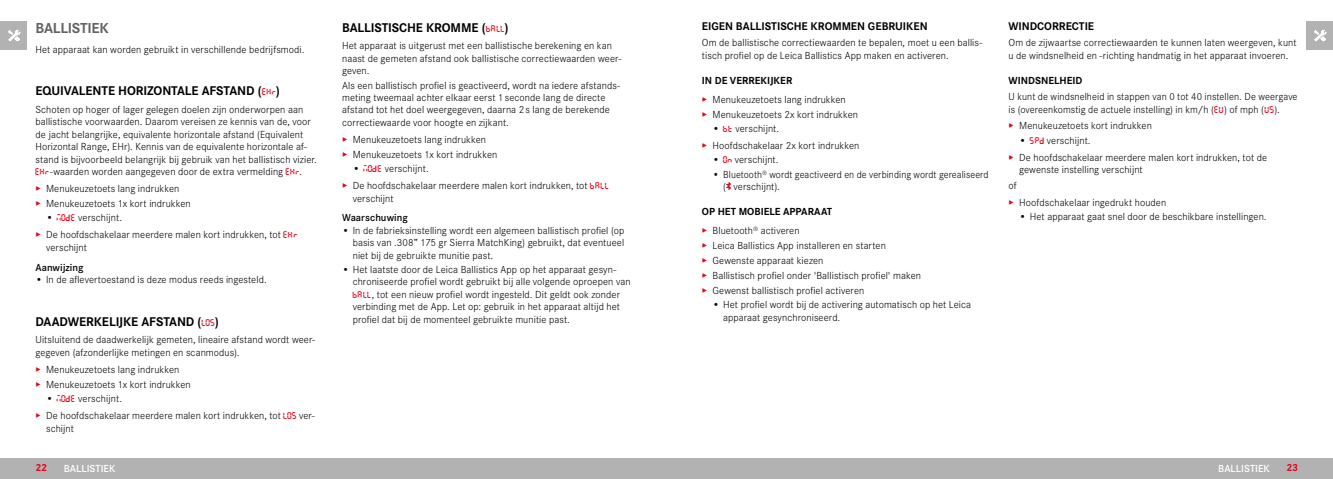
<style>
.page{position:relative;width:1333px;height:479px;background:#fff}
.page>*{position:absolute;margin:0;border:0;box-sizing:border-box;transform-origin:0 0}
.Heading____Chapter{font:700 15px "Corporate S";letter-spacing:-.015em;color:#646363}
.Heading____Heading_01{font:700 13.12px "Corporate S";letter-spacing:-.01em;color:#000}
.Heading____Heading_02{font:700 11.5px "Corporate S";color:#000}
.Text____Body_Text{font:300 10.62px/12.4px "Corporate S";letter-spacing:.005em;color:#000}
.Text____Body_Text-2{font:300 10.62px/12.4px "Corporate S";letter-spacing:.005em;color:#000;scale:.96 1}
.Heading____Heading_03_blind{font:700 10.62px "Corporate S";color:#000}
.Heading____Note_Heading{font:600 10.62px "Corporate S";color:#000}
.t1{font:600 10.62px "Corporate S";letter-spacing:.005em;color:#fff}
.t2{font:700 10.62px "Corporate S";color:#e3051b}
.Text____oder{font:300 10.62px "Corporate S";color:#000}
.s1{font-family:"Digital Dismay";font-weight:400;font-size:10px;color:#e3051b}
.s2{color:#e3051b}
</style>
<div class="page">
<div style="left:0;top:21px;width:27px;height:29px;background:#b3b2b2"></div>
<img style="left:8px;top:30px;width:13px;height:11px">
<div style="left:1306px;top:21px;width:26px;height:29px;background:#b3b2b2"></div>
<img style="left:1314px;top:30px;width:12px;height:11px">
<div style="left:666px;top:457px;width:666px;height:21px;background:#b3b2b2"></div>
<div style="left:0;top:457px;width:666px;height:21px;background:#b3b2b2"></div>
<svg style="left:726px;top:182px;width:5px;height:8px"></svg>
<p class="Heading____Chapter" style="left:35px;top:16px;width:75px">BALLISTIEK</p>
<p class="Text____Body_Text" style="left:35px;top:42px;width:270px">Het apparaat kan worden gebruikt in verschillende bedrijfsmodi.</p>
<p class="Heading____Heading_01" style="left:35px;top:80px;width:246px">EQUIVALENTE HORIZONTALE AFSTAND (<span class="s1">EHR</span>)</p>
<p class="Text____Body_Text" style="left:35px;top:102px;width:283px">Schoten op hoger of lager gelegen doelen zijn onderworpen aan ballistische voorwaarden. Daarom vereisen ze kennis van de, voor de jacht belangrijke, equivalente horizontale afstand (Equivalent Horizontal Range, EHr). Kennis van de equivalente horizontale af&shy;stand is bijvoorbeeld belangrijk bij gebruik van het ballistisch vizier.<br><span class="s1">EHR</span>-waarden worden aangegeven door de extra vermelding <span class="s1">EHR</span>.</p>
<p class="Text____Body_Text" style="left:35px;top:181px;width:145px"><span class="s2">▸</span> Menukeuzetoets lang indrukken</p>
<p class="Text____Body_Text" style="left:35px;top:197px;width:157px"><span class="s2">▸</span> Menukeuzetoets 1x kort indrukken</p>
<p class="Text____Body_Text" style="left:46px;top:211px;width:77px">• <span class="s1">MODE</span> verschijnt.</p>
<p class="Text____Body_Text" style="left:46px;top:228px;width:253px;text-indent:-11px"><span class="s2">▸</span> De hoofdschakelaar meerdere malen kort indrukken, tot <span class="s1">EHR </span>verschijnt</p>
<p class="Heading____Note_Heading" style="left:35px;top:259px;width:49px">Aanwijzing</p>
<p class="Text____Body_Text" style="left:35px;top:272px;width:233px">• In de aflevertoestand is deze modus reeds ingesteld.</p>
<p class="Heading____Heading_01" style="left:35px;top:310px;width:185px">DAADWERKELIJKE AFSTAND (<span class="s1">LOS</span>)</p>
<p class="Text____Body_Text" style="left:35px;top:333px;width:281px">Uitsluitend de daadwerkelijk gemeten, lineaire afstand wordt weer&shy;gegeven (afzonderlijke metingen en scanmodus).</p>
<p class="Text____Body_Text" style="left:35px;top:362px;width:145px"><span class="s2">▸</span> Menukeuzetoets lang indrukken</p>
<p class="Text____Body_Text" style="left:35px;top:377px;width:157px"><span class="s2">▸</span> Menukeuzetoets 1x kort indrukken</p>
<p class="Text____Body_Text" style="left:46px;top:391px;width:77px">• <span class="s1">MODE</span> verschijnt.</p>
<p class="Text____Body_Text" style="left:46px;top:408px;width:270px;text-indent:-11px"><span class="s2">▸</span> De hoofdschakelaar meerdere malen kort indrukken, tot <span class="s1">LOS</span> ver&shy;schijnt</p>
<p class="Heading____Heading_01" style="left:342px;top:17px;width:168px">BALLISTISCHE KROMME (<span class="s1">BALL</span>)</p>
<p class="Text____Body_Text" style="left:342px;top:39px;width:281px">Het apparaat is uitgerust met een ballistische berekening en kan naast de gemeten afstand ook ballistische correctiewaarden weer&shy;geven.</p>
<p class="Text____Body_Text" style="left:342px;top:78px;width:279px">Als een ballistisch profiel is geactiveerd, wordt na iedere afstands&shy;meting tweemaal achter elkaar eerst 1seconde lang de directe afstand tot het doel weergegeven, daarna 2s lang de berekende correctiewaarde voor hoogte en zijkant.</p>
<p class="Text____Body_Text" style="left:342px;top:132px;width:145px"><span class="s2">▸</span> Menukeuzetoets lang indrukken</p>
<p class="Text____Body_Text" style="left:342px;top:147px;width:157px"><span class="s2">▸</span> Menukeuzetoets 1x kort indrukken</p>
<p class="Text____Body_Text" style="left:353px;top:162px;width:77px">• <span class="s1">MODE</span> verschijnt.</p>
<p class="Text____Body_Text" style="left:353px;top:179px;width:258px;text-indent:-11px"><span class="s2">▸</span> De hoofdschakelaar meerdere malen kort indrukken, tot <span class="s1">BALL </span>verschijnt</p>
<p class="Heading____Note_Heading" style="left:342px;top:210px;width:67px">Waarschuwing</p>
<p class="Text____Body_Text" style="left:353px;top:223px;width:273px;text-align:justify;text-indent:-11px">• In de fabrieksinstelling wordt een algemeen ballistisch profiel (op basis van .308″ 175 gr Sierra MatchKing) gebruikt, dat eventueel niet bij de gebruikte munitie past.</p>
<p class="Text____Body_Text" style="left:353px;top:262px;width:279px;text-indent:-11px">• Het laatste door de Leica Ballistics App op het apparaat gesyn&shy;chroniseerde profiel wordt gebruikt bij alle volgende oproepen van <span class="s1">BALL</span>, tot een nieuw profiel wordt ingesteld. Dit geldt ook zonder verbinding met de App. Let op: gebruik in het apparaat altijd het profiel dat bij de momenteel gebruikte munitie past.</p>
<p class="Heading____Heading_02" style="left:702px;top:18px;width:227px">EIGEN BALLISTISCHE KROMMEN GEBRUIKEN</p>
<p class="Text____Body_Text" style="left:702px;top:36px;width:282px">Om de ballistische correctiewaarden te bepalen, moet u een ballis&shy;tisch profiel op de Leica Ballistics App maken en activeren.</p>
<p class="Heading____Heading_03_blind" style="left:702px;top:72px;width:92px">IN DE VERREKIJKER</p>
<p class="Text____Body_Text" style="left:702px;top:92px;width:145px"><span class="s2">▸</span> Menukeuzetoets lang indrukken</p>
<p class="Text____Body_Text" style="left:702px;top:107px;width:158px"><span class="s2">▸</span> Menukeuzetoets 2x kort indrukken</p>
<p class="Text____Body_Text" style="left:712px;top:122px;width:68px">• <span class="s1">BT</span> verschijnt.</p>
<p class="Text____Body_Text" style="left:702px;top:138px;width:159px"><span class="s2">▸</span> Hoofdschakelaar 2x kort indrukken</p>
<p class="Text____Body_Text" style="left:712px;top:153px;width:67px">• <span class="s1">ON</span> verschijnt.</p>
<p class="Text____Body_Text-2" style="left:723px;top:167px;width:278px;text-indent:-11px">• Bluetooth<sup>®</sup> wordt geactiveerd en de verbinding wordt gerealiseerd ( verschijnt).</p>
<p class="Heading____Heading_03_blind" style="left:702px;top:203px;width:132px">OP HET MOBIELE APPARAAT</p>
<p class="Text____Body_Text" style="left:702px;top:223px;width:99px"><span class="s2">▸</span> Bluetooth<sup>®</sup> activeren</p>
<p class="Text____Body_Text" style="left:702px;top:238px;width:185px"><span class="s2">▸</span> Leica Ballistics App installeren en starten</p>
<p class="Text____Body_Text" style="left:702px;top:253px;width:123px"><span class="s2">▸</span> Gewenste apparaat kiezen</p>
<p class="Text____Body_Text" style="left:702px;top:268px;width:221px"><span class="s2">▸</span> Ballistisch profiel onder 'Ballistisch profiel' maken</p>
<p class="Text____Body_Text" style="left:702px;top:284px;width:164px"><span class="s2">▸</span> Gewenst ballistisch profiel activeren</p>
<p class="Text____Body_Text" style="left:723px;top:298px;width:249px;text-indent:-11px">• Het profiel wordt bij de activering automatisch op het Leica apparaat gesynchroniseerd.</p>
<p class="Heading____Heading_02" style="left:1008px;top:18px;width:87px">WINDCORRECTIE</p>
<p class="Text____Body_Text" style="left:1008px;top:36px;width:289px">Om de zijwaartse correctiewaarden te kunnen laten weergeven, kunt u de windsnelheid en -richting handmatig in het apparaat invoeren.</p>
<p class="Heading____Heading_03_blind" style="left:1008px;top:72px;width:75px">WINDSNELHEID</p>
<p class="Text____Body_Text" style="left:1008px;top:90px;width:290px">U kunt de windsnelheid in stappen van 0 tot 40 instellen. De weergave is (overeenkomstig de actuele instelling) in km/h (<span class="s1">EU</span>) of mph (<span class="s1">US</span>).</p>
<p class="Text____Body_Text" style="left:1008px;top:119px;width:145px"><span class="s2">▸</span> Menukeuzetoets kort indrukken</p>
<p class="Text____Body_Text" style="left:1019px;top:133px;width:73px">• <span class="s1">SPD</span> verschijnt.</p>
<p class="Text____Body_Text" style="left:1019px;top:150px;width:249px;text-indent:-11px"><span class="s2">▸</span> De hoofdschakelaar meerdere malen kort indrukken, tot de gewenste instelling verschijnt</p>
<p class="Text____oder" style="left:1008px;top:178px;width:10px">of</p>
<p class="Text____Body_Text" style="left:1008px;top:195px;width:159px"><span class="s2">▸</span> Hoofdschakelaar ingedrukt houden</p>
<p class="Text____Body_Text" style="left:1019px;top:210px;width:249px">• Het apparaat gaat snel door de beschikbare instellingen.</p>
<p class="t2" style="left:35px;top:459px;width:13px">22</p>
<p class="t1" style="left:64px;top:459px;width:53px">BALLISTIEK</p>
<p class="t1" style="left:1218px;top:459px;width:53px">BALLISTIEK</p>
<p class="t2" style="left:1286px;top:459px;width:13px">23</p>
</div>
